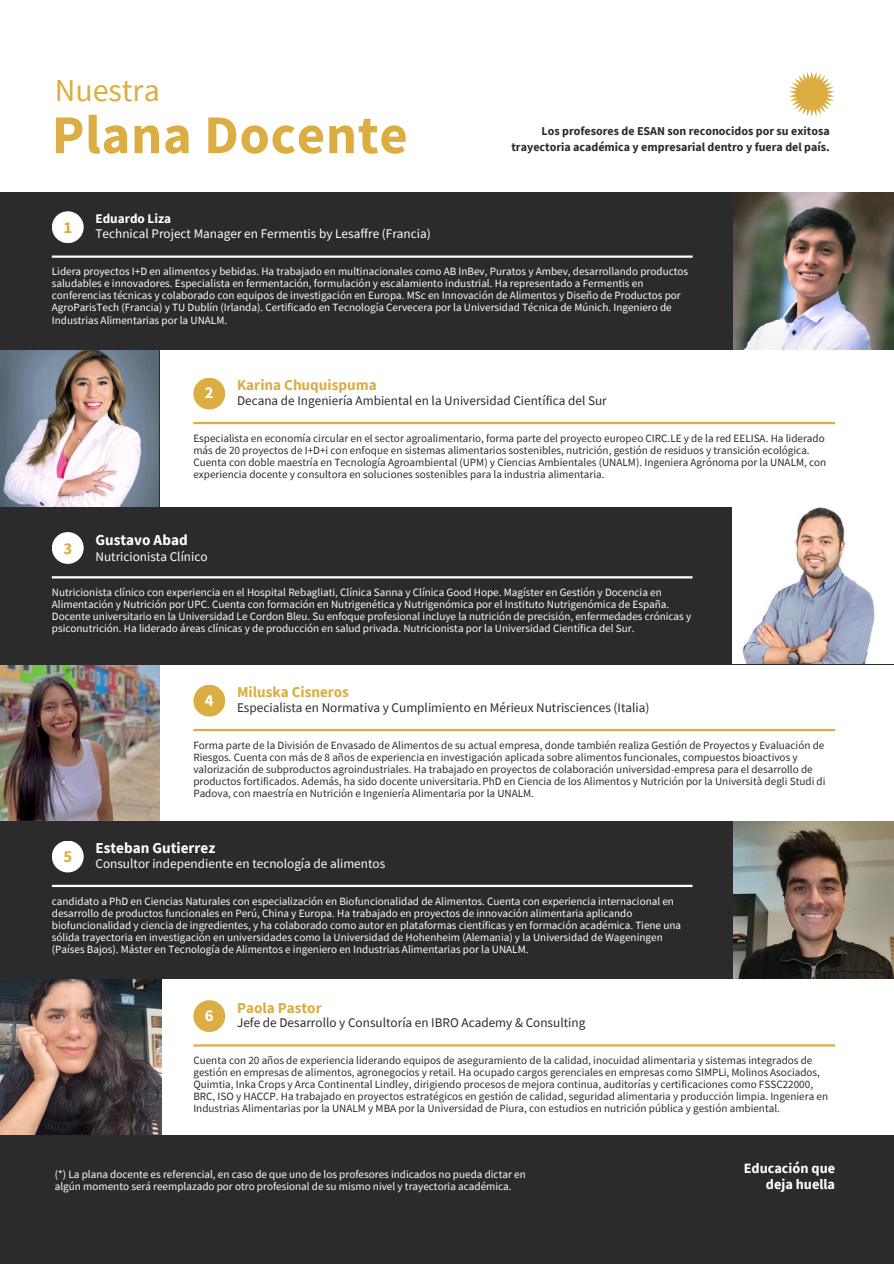
<style>
.page{position:relative;width:894px;height:1264px;background:#fff}
.page>*{position:absolute;margin:0;border:0;box-sizing:border-box;transform-origin:0 0}
.t1{font:700 54.6px "Source Sans Pro";letter-spacing:.015em;color:#dbad42}
.t2{font:31.95px "Source Sans Pro";color:#dbad42}
.t3{font:700 16.65px "Source Sans Pro";color:#dbad42}
.t4{font:700 16.65px "Source Sans Pro";color:#fff}
.t5{font:700 15.15px "Source Sans Pro";color:#dbad42}
.t6{font:700 15.15px "Source Sans Pro";color:#fff}
.t7{font:700 14.25px/15.8px "Source Sans Pro";color:#fff;text-align:right}
.t8{font:13.2px "Source Sans Pro";color:#2b2b2b}
.t9{font:13.2px/15.5px "Source Sans Pro";color:#fff}
.t10{font:700 12px/16px "Source Sans Pro";color:#2b2b2b;text-align:right}
.t11{font:11.1px/12px "Source Sans Pro";color:#fff}
.t12{font:11.1px/12px "Source Sans Pro";color:#2b2b2b}
.s1{font-weight:700}
</style>
<div class="page">
<img style="left:0;top:350px;width:160px;height:157px">
<img style="left:0;top:978px;width:161px;height:157px">
<img style="left:0;top:664px;width:160px;height:157px">
<div style="left:0;top:192px;width:893px;height:158px;background:#2b2b2b"></div>
<img style="left:733px;top:192px;width:160px;height:157px">
<div style="left:52px;top:211px;width:32px;height:32px;background:#fff;border-radius:50%"></div>
<hr style="left:52px;top:255px;width:640px;height:3px;background:#fff">
<div style="left:193px;top:378px;width:32px;height:31px;background:#dbad42;border-radius:50%"></div>
<hr style="left:193px;top:422px;width:641px;height:2px;background:#dbad42">
<div style="left:0;top:1135px;width:893px;height:128px;background:#2b2b2b"></div>
<div style="left:0;top:507px;width:893px;height:157px;background:#2b2b2b"></div>
<img style="left:732px;top:507px;width:161px;height:157px">
<div style="left:52px;top:532px;width:32px;height:32px;background:#fff;border-radius:50%"></div>
<hr style="left:52px;top:576px;width:640px;height:2px;background:#fff">
<div style="left:193px;top:684px;width:32px;height:32px;background:#dbad42;border-radius:50%"></div>
<hr style="left:193px;top:729px;width:641px;height:2px;background:#dbad42">
<div style="left:0;top:821px;width:893px;height:157px;background:#2b2b2b"></div>
<img style="left:733px;top:821px;width:160px;height:158px">
<div style="left:52px;top:840px;width:32px;height:32px;background:#fff;border-radius:50%"></div>
<hr style="left:52px;top:884px;width:640px;height:3px;background:#fff">
<div style="left:193px;top:1000px;width:32px;height:32px;background:#dbad42;border-radius:50%"></div>
<hr style="left:193px;top:1044px;width:641px;height:2px;background:#dbad42">
<svg style="left:789px;top:71px;width:45px;height:46px"></svg>
<h1 class="t2" style="left:55px;top:70px;width:107px">Nuestra</h1>
<h2 class="t1" style="left:52px;top:99px;width:357px">Plana Docente</h2>
<p class="t10" style="left:511px;top:123px;width:320px">Los profesores de ESAN son reconocidos por su exitosa trayectoria académica y empresarial dentro y fuera del país.</p>
<p class="t9" style="left:95px;top:210px;width:337px"><span class="s1">Eduardo Liza<br></span>Technical Project Manager en Fermentis by Lesaffre (Francia)</p>
<p class="t3" style="left:63px;top:216px;width:10px">1</p>
<h5 class="t11" style="left:52px;top:265px;width:637px">Lidera proyectos I+D en alimentos y bebidas. Ha trabajado en multinacionales como AB InBev, Puratos y Ambev, desarrollando productos saludables e innovadores. Especialista en fermentación, formulación y escalamiento industrial. Ha representado a Fermentis en conferencias técnicas y colaborado con equipos de investigación en Europa. MSc en Innovación de Alimentos y Diseño de Productos por AgroParisTech (Francia) y TU Dublín (Irlanda). Certificado en Tecnología Cervecera por la Universidad Técnica de Múnich. Ingeniero de Industrias Alimentarias por la UNALM.</h5>
<p class="t5" style="left:237px;top:375px;width:141px">Karina Chuquispuma</p>
<p class="t8" style="left:237px;top:392px;width:371px">Decana de Ingeniería Ambiental en la Universidad Científica del Sur</p>
<h4 class="t4" style="left:205px;top:382px;width:10px">2</h4>
<p class="t12" style="left:193px;top:432px;width:634px">Especialista en economía circular en el sector agroalimentario, forma parte del proyecto europeo CIRC.LE y de la red EELISA. Ha liderado más de 20 proyectos de I+D+i con enfoque en sistemas alimentarios sostenibles, nutrición, gestión de residuos y transición ecológica.<br>Cuenta con doble maestría en Tecnología Agroambiental (UPM) y Ciencias Ambientales (UNALM). Ingeniera Agrónoma por la UNALM, con experiencia docente y consultora en soluciones sostenibles para la industria alimentaria.</p>
<p class="t6" style="left:95px;top:530px;width:94px">Gustavo Abad</p>
<p class="t9" style="left:95px;top:549px;width:113px">Nutricionista Clínico</p>
<p class="t3" style="left:63px;top:537px;width:10px">3</p>
<h4 class="t11" style="left:52px;top:586px;width:640px">Nutricionista clínico con experiencia en el Hospital Rebagliati, Clínica Sanna y Clínica Good Hope. Magíster en Gestión y Docencia en Alimentación y Nutrición por UPC. Cuenta con formación en Nutrigenética y Nutrigenómica por el Instituto Nutrigenómica de España.<br>Docente universitario en la Universidad Le Cordon Bleu. Su enfoque profesional incluye la nutrición de precisión, enfermedades crónicas y psiconutrición. Ha liderado áreas clínicas y de producción en salud privada. Nutricionista por la Universidad Científica del Sur.</h4>
<p class="t5" style="left:237px;top:682px;width:113px">Miluska Cisneros</p>
<p class="t8" style="left:237px;top:698px;width:414px">Especialista en Normativa y Cumplimiento en Mérieux Nutrisciences (Italia)</p>
<p class="t4" style="left:205px;top:689px;width:10px">4</p>
<p class="t12" style="left:193px;top:738px;width:633px">Forma parte de la División de Envasado de Alimentos de su actual empresa, donde también realiza Gestión de Proyectos y Evaluación de Riesgos. Cuenta con más de 8 años de experiencia en investigación aplicada sobre alimentos funcionales, compuestos bioactivos y valorización de subproductos agroindustriales. Ha trabajado en proyectos de colaboración universidad-empresa para el desarrollo de productos fortificados. Además, ha sido docente universitaria. PhD en Ciencia de los Alimentos y Nutrición por la Università degli Studi di Padova, con maestría en Nutrición e Ingeniería Alimentaria por la UNALM.</p>
<p class="t6" style="left:95px;top:838px;width:121px">Esteban Gutierrez</p>
<p class="t9" style="left:95px;top:855px;width:291px">Consultor independiente en tecnología de alimentos</p>
<h4 class="t3" style="left:63px;top:845px;width:10px">5</h4>
<p class="t11" style="left:52px;top:894px;width:630px">candidato a PhD en Ciencias Naturales con especialización en Biofuncionalidad de Alimentos. Cuenta con experiencia internacional en desarrollo de productos funcionales en Perú, China y Europa. Ha trabajado en proyectos de innovación alimentaria aplicando biofuncionalidad y ciencia de ingredientes, y ha colaborado como autor en plataformas científicas y en formación académica. Tiene una sólida trayectoria en investigación en universidades como la Universidad de Hohenheim (Alemania) y la Universidad de Wageningen (Países Bajos). Máster en Tecnología de Alimentos e ingeniero en Industrias Alimentarias por la UNALM.</p>
<p class="t5" style="left:237px;top:997px;width:86px">Paola Pastor</p>
<p class="t8" style="left:237px;top:1014px;width:350px">Jefe de Desarrollo y Consultoría en IBRO Academy &amp; Consulting</p>
<p class="t4" style="left:205px;top:1004px;width:10px">6</p>
<p class="t12" style="left:193px;top:1054px;width:636px">Cuenta con 20 años de experiencia liderando equipos de aseguramiento de la calidad, inocuidad alimentaria y sistemas integrados de gestión en empresas de alimentos, agronegocios y retail. Ha ocupado cargos gerenciales en empresas como SIMPLi, Molinos Asociados, Quimtia, Inka Crops y Arca Continental Lindley, dirigiendo procesos de mejora continua, auditorías y certificaciones como FSSC22000, BRC, ISO y HACCP. Ha trabajado en proyectos estratégicos en gestión de calidad, seguridad alimentaria y producción limpia. Ingeniera en Industrias Alimentarias por la UNALM y MBA por la Universidad de Piura, con estudios en nutrición pública y gestión ambiental.</p>
<h4 class="t11" style="left:55px;top:1168px;width:472px">(*) La plana docente es referencial, en caso de que uno de los profesores indicados no pueda dictar en algún momento será reemplazado por otro profesional de su mismo nivel y trayectoria académica.</h4>
<p class="t7" style="left:743px;top:1159px;width:93px">Educación que deja huella</p>
</div>
